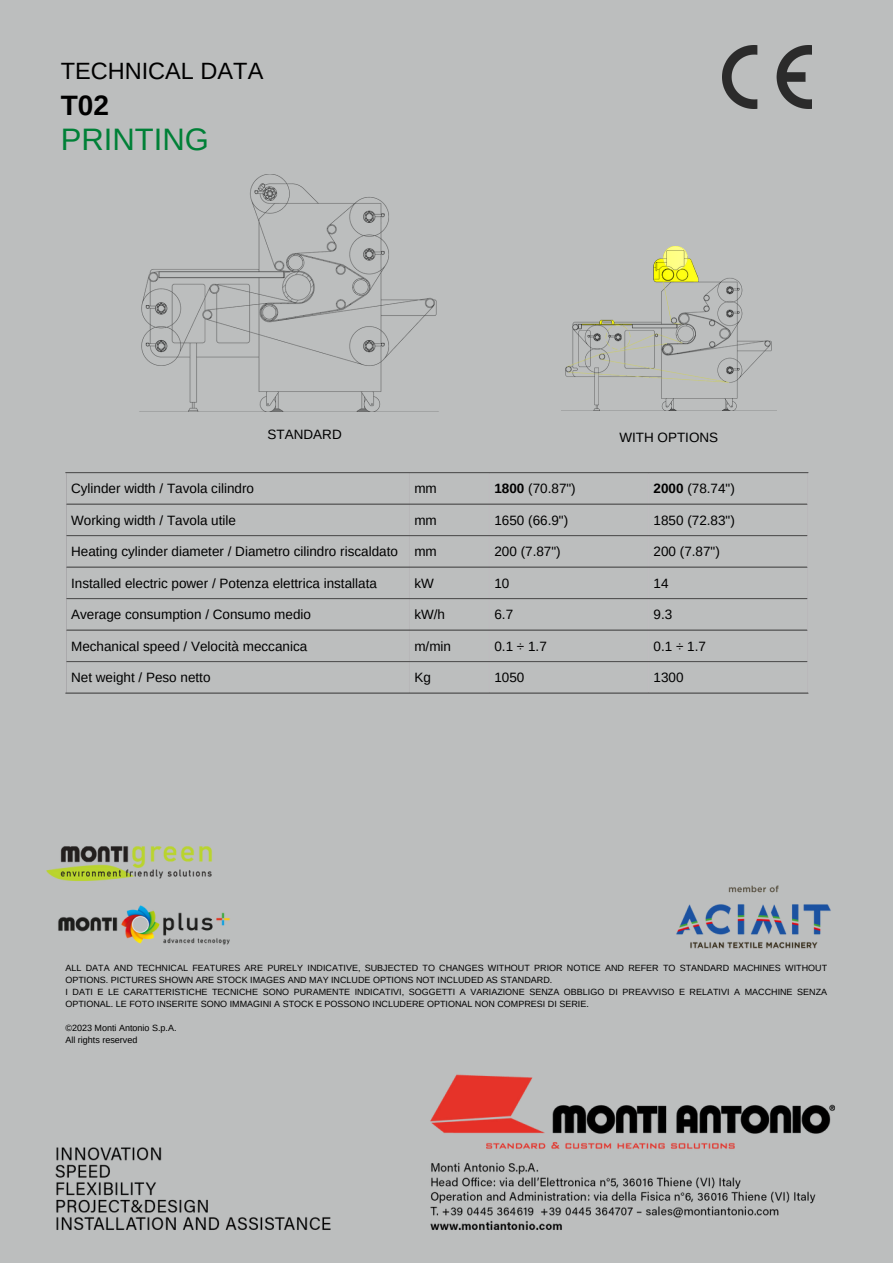
<style>
.page{position:relative;width:893px;height:1264px;background:#fff}
.page>*{position:absolute;margin:0;border:0;box-sizing:border-box;transform-origin:0 0}
.t1{font:31.05px "Arimo";color:#008037}
.t2{font:700 28.05px "Arimo";color:#000}
.t3{font:23.55px "Arimo";color:#000}
.t4{font:13.5px "Arimo";color:#000}
.t5{font:9px/12px "Arimo";color:#000}
.s1{font-weight:700}
</style>
<div class="page">
<div style="left:0;top:0;width:892px;height:1262px;background:#bcbebe"></div>
<hr style="left:65px;top:473px;width:2px;height:219px;background:#bebdbf">
<hr style="left:408px;top:473px;width:2px;height:219px;background:#bebdbf">
<hr style="left:489px;top:473px;width:1px;height:219px;background:#bebdbf">
<hr style="left:648px;top:473px;width:1px;height:219px;background:#bebdbf">
<hr style="left:807px;top:473px;width:1px;height:219px;background:#bebdbf">
<hr style="left:65px;top:472px;width:743px;height:1px;background:#545454">
<hr style="left:67px;top:503px;width:740px;height:1px;background:#545454">
<hr style="left:67px;top:535px;width:740px;height:1px;background:#545454">
<hr style="left:67px;top:566px;width:740px;height:1px;background:#545454">
<hr style="left:67px;top:598px;width:740px;height:1px;background:#545454">
<hr style="left:67px;top:629px;width:740px;height:1px;background:#545454">
<hr style="left:67px;top:661px;width:740px;height:1px;background:#545454">
<hr style="left:65px;top:692px;width:743px;height:1px;background:#545454">
<img style="left:722px;top:45px;width:89px;height:63px">
<img style="left:38px;top:836px;width:182px;height:55px">
<img style="left:38px;top:899px;width:212px;height:50px">
<img style="left:657px;top:876px;width:192px;height:86px">
<img style="left:15px;top:1069px;width:860px;height:169px">
<img style="left:122px;top:174px;width:334px;height:237px">
<img style="left:552px;top:246px;width:233px;height:165px">
<p class="t3" style="left:61px;top:57px;width:204px">TECHNICAL DATA</p>
<p class="t2" style="left:61px;top:89px;width:50px">T02</p>
<p class="t1" style="left:61px;top:122px;width:150px">PRINTING</p>
<p class="t4" style="left:267px;top:427px;width:76px">STANDARD</p>
<p class="t4" style="left:619px;top:430px;width:100px">WITH OPTIONS</p>
<p class="t4" style="left:71px;top:481px;width:184px">Cylinder width / Tavola cilindro</p>
<p class="t4" style="left:414px;top:481px;width:24px">mm</p>
<p class="t4" style="left:494px;top:481px;width:83px"><span class="s1">1800</span> (70.87")</p>
<p class="t4" style="left:653px;top:481px;width:83px"><span class="s1">2000</span> (78.74")</p>
<p class="t4" style="left:71px;top:512px;width:166px">Working width / Tavola utile</p>
<p class="t4" style="left:414px;top:512px;width:24px">mm</p>
<p class="t4" style="left:494px;top:512px;width:75px">1650 (66.9")</p>
<p class="t4" style="left:653px;top:512px;width:83px">1850 (72.83")</p>
<p class="t4" style="left:71px;top:544px;width:328px">Heating cylinder diameter / Diametro cilindro riscaldato</p>
<p class="t4" style="left:414px;top:544px;width:24px">mm</p>
<p class="t4" style="left:494px;top:544px;width:68px">200 (7.87")</p>
<p class="t4" style="left:653px;top:544px;width:68px">200 (7.87")</p>
<p class="t4" style="left:71px;top:575px;width:307px">Installed electric power / Potenza elettrica installata</p>
<p class="t4" style="left:414px;top:575px;width:21px">kW</p>
<p class="t4" style="left:494px;top:575px;width:16px">10</p>
<p class="t4" style="left:653px;top:575px;width:16px">14</p>
<p class="t4" style="left:71px;top:607px;width:241px">Average consumption / Consumo medio</p>
<p class="t4" style="left:414px;top:607px;width:32px">kW/h</p>
<p class="t4" style="left:494px;top:607px;width:20px">6.7</p>
<p class="t4" style="left:653px;top:607px;width:20px">9.3</p>
<p class="t4" style="left:71px;top:638px;width:238px">Mechanical speed / Velocità meccanica</p>
<p class="t4" style="left:414px;top:638px;width:38px">m/min</p>
<p class="t4" style="left:494px;top:638px;width:54px">0.1 ÷ 1.7</p>
<p class="t4" style="left:653px;top:638px;width:54px">0.1 ÷ 1.7</p>
<p class="t4" style="left:71px;top:670px;width:141px">Net weight / Peso netto</p>
<p class="t4" style="left:414px;top:670px;width:18px">Kg</p>
<p class="t4" style="left:494px;top:670px;width:31px">1050</p>
<p class="t4" style="left:653px;top:670px;width:31px">1300</p>
<p class="t5" style="left:65px;top:962px;width:763px">ALL DATA AND TECHNICAL FEATURES ARE PURELY INDICATIVE, SUBJECTED TO CHANGES WITHOUT PRIOR NOTICE AND REFER TO STANDARD MACHINES WITHOUT<br>OPTIONS. PICTURES SHOWN ARE STOCK IMAGES AND MAY INCLUDE OPTIONS NOT INCLUDED AS STANDARD.</p>
<p class="t5" style="left:65px;top:986px;width:763px">I DATI E LE CARATTERISTICHE TECNICHE SONO PURAMENTE INDICATIVI, SOGGETTI A VARIAZIONE SENZA OBBLIGO DI PREAVVISO E RELATIVI A MACCHINE SENZA<br>OPTIONAL. LE FOTO INSERITE SONO IMMAGINI A STOCK E POSSONO INCLUDERE OPTIONAL NON COMPRESI DI SERIE.</p>
<p class="t5" style="left:65px;top:1022px;width:112px">©2023 Monti Antonio S.p.A.</p>
<p class="t5" style="left:65px;top:1034px;width:73px">All rights reserved</p>
</div>
